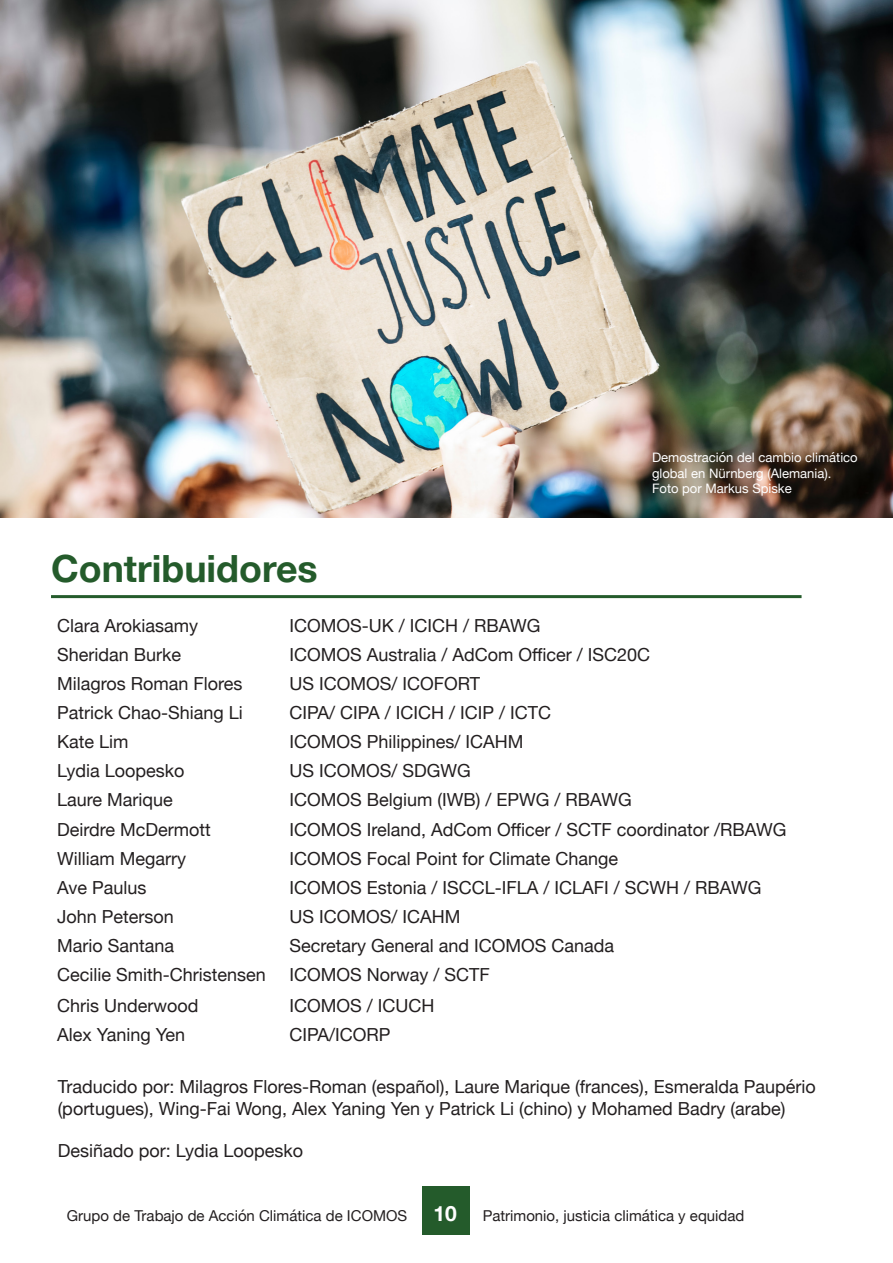
<style>
.page{position:relative;width:893px;height:1263px;background:#fff}
.page>*{position:absolute;margin:0;border:0;box-sizing:border-box;transform-origin:0 0}
.Subtitle{font:700 37.5px "Helvetica Neue";color:#245b2b}
.Body{font:18px/21.6px "Helvetica Neue";color:#231f20}
.t1{font:15px "Helvetica Neue";color:#231f20}
.Box_text{font:13.05px/15.6px "Helvetica Neue";color:#fff}
.s1{font-weight:700;font-size:21px;color:#fff}
</style>
<div class="page">
<div style="left:422px;top:1186px;width:48px;height:49px;background:#245b2b"></div>
<img style="left:0;top:0;width:893px;height:518px">
<hr style="left:51px;top:595px;width:750px;height:3px;background:#245b2b">
<p class="Subtitle" style="left:51px;top:539px;width:268px">Contribuidores</p>
<p class="Box_text" style="left:652px;top:450px;width:207px">Demostración del cambio climático global en Nürnberg (Alemania).<br>Foto por Markus Spiske</p>
<p class="Body" style="left:57px;top:615px;width:143px">Clara Arokiasamy</p>
<p class="Body" style="left:289px;top:615px;width:252px">ICOMOS-UK / ICICH / RBAWG</p>
<p class="Body" style="left:57px;top:644px;width:126px">Sheridan Burke</p>
<p class="Body" style="left:289px;top:644px;width:362px">ICOMOS Australia / AdCom Officer / ISC20C</p>
<p class="Body" style="left:57px;top:674px;width:187px">Milagros Roman Flores</p>
<p class="Body" style="left:289px;top:674px;width:192px">US ICOMOS/ ICOFORT</p>
<p class="Body" style="left:57px;top:703px;width:187px">Patrick Chao-Shiang Li</p>
<p class="Body" style="left:289px;top:703px;width:263px">CIPA/ CIPA / ICICH / ICIP / ICTC</p>
<p class="Body" style="left:57px;top:732px;width:73px">Kate Lim</p>
<p class="Body" style="left:289px;top:732px;width:236px">ICOMOS Philippines/ ICAHM</p>
<p class="Body" style="left:57px;top:761px;width:129px">Lydia Loopesko</p>
<p class="Body" style="left:289px;top:761px;width:183px">US ICOMOS/ SDGWG</p>
<p class="Body" style="left:57px;top:790px;width:117px">Laure Marique</p>
<p class="Body" style="left:289px;top:790px;width:344px">ICOMOS Belgium (IWB) / EPWG / RBAWG</p>
<p class="Body" style="left:57px;top:819px;width:155px">Deirdre McDermott</p>
<p class="Body" style="left:289px;top:819px;width:499px">ICOMOS Ireland, AdCom Officer / SCTF coordinator /RBAWG</p>
<p class="Body" style="left:57px;top:848px;width:131px">William Megarry</p>
<p class="Body" style="left:289px;top:848px;width:330px">ICOMOS Focal Point for Climate Change</p>
<p class="Body" style="left:57px;top:878px;width:91px">Ave Paulus</p>
<p class="Body" style="left:289px;top:878px;width:473px">ICOMOS Estonia / ISCCL-IFLA / ICLAFI / SCWH / RBAWG</p>
<p class="Body" style="left:57px;top:907px;width:118px">John Peterson</p>
<p class="Body" style="left:289px;top:907px;width:173px">US ICOMOS/ ICAHM</p>
<p class="Body" style="left:57px;top:936px;width:119px">Mario Santana</p>
<p class="Body" style="left:289px;top:936px;width:326px">Secretary General and ICOMOS Canada</p>
<p class="Body" style="left:57px;top:965px;width:210px">Cecilie Smith-Christensen</p>
<p class="Body" style="left:289px;top:965px;width:202px">ICOMOS Norway / SCTF</p>
<p class="Body" style="left:57px;top:996px;width:143px">Chris Underwood</p>
<p class="Body" style="left:289px;top:996px;width:147px">ICOMOS / ICUCH</p>
<p class="Body" style="left:57px;top:1025px;width:130px">Alex Yaning Yen</p>
<p class="Body" style="left:289px;top:1025px;width:102px">CIPA/ICORP</p>
<p class="Body" style="left:58px;top:1077px;width:760px">Traducido por: Milagros Flores-Roman (español), Laure Marique (frances), Esmeralda Paupério (portugues), Wing-Fai Wong, Alex Yaning Yen y Patrick Li (chino) y Mohamed Badry (arabe)</p>
<p class="Body" style="left:58px;top:1141px;width:247px">Desiñado por: Lydia Loopesko</p>
<p class="t1" style="left:67px;top:1205px;width:342px">Grupo de Trabajo de Acción Climática de ICOMOS</p>
<p class="t1" style="left:434px;top:1205px;width:312px"><span class="s1">10</span> Patrimonio, justicia climática y equidad</p>
</div>
